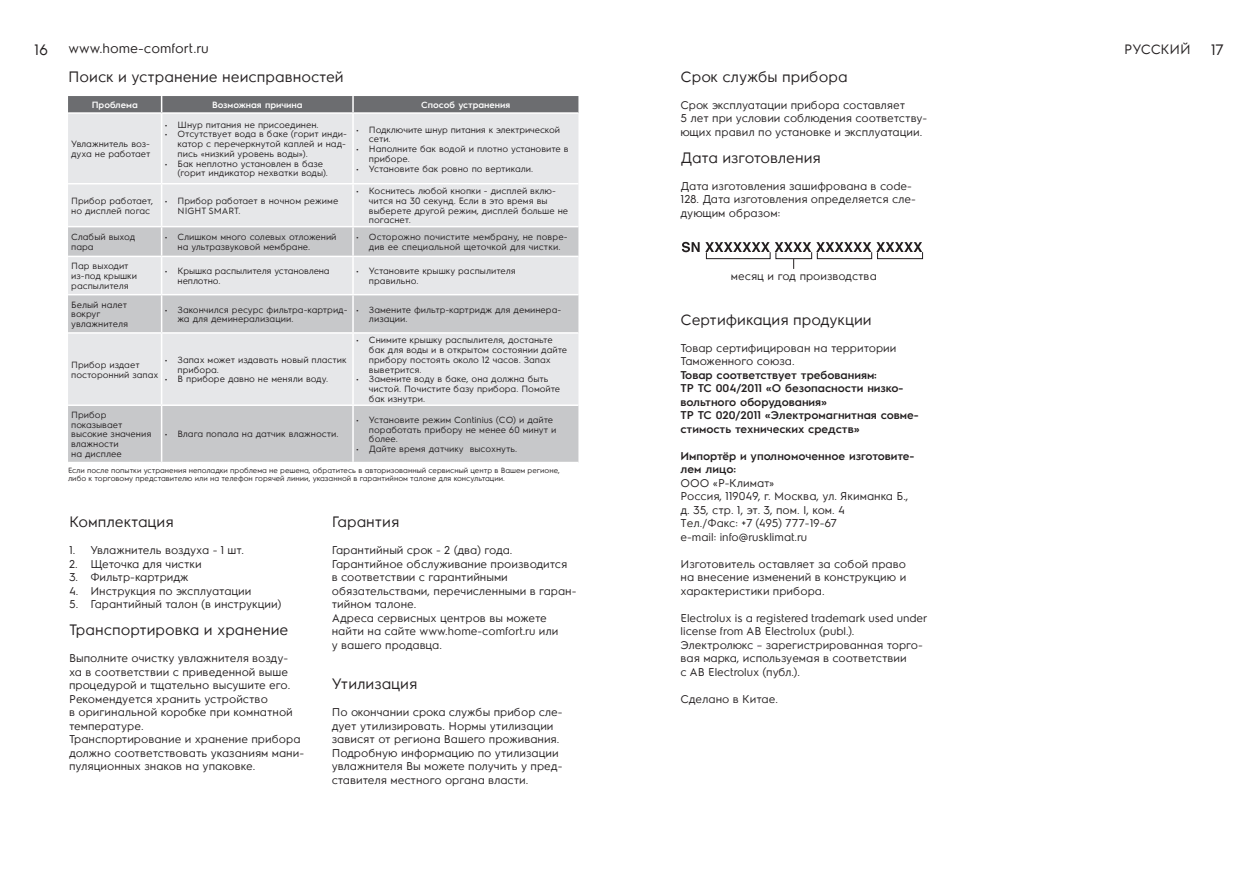
<style>
.page{position:relative;width:1259px;height:893px;background:#fff}
.page>*{position:absolute;margin:0;border:0;box-sizing:border-box;transform-origin:0 0}
.t1{font:15px "Electrolux Sans C";color:#231f20}
.t2{font:13.5px "Electrolux Sans C";color:#231f20}
.t3{font:11.25px/13.5px "Electrolux Sans C";color:#231f20}
.t4{font:600 11.25px/13.5px "Electrolux Sans C";color:#231f20}
.t5{font:9px/9.8px "Electrolux Sans C";color:#231f20}
.t6{font:600 9px "Electrolux Sans C";color:#fff}
.t7{font:7.5px/7.5px "Electrolux Sans C";color:#231f20}
</style>
<div class="page">
<div style="left:68px;top:114px;width:510px;height:112px;background:#e6e7e9"></div>
<div style="left:68px;top:227px;width:510px;height:235px;background:#c7c8ca"></div>
<svg style="left:68px;top:257px;width:510px;height:147px;background:#dedfe1"></svg>
<div style="left:68px;top:96px;width:510px;height:16px;background:#6c6d70"></div>
<hr style="left:161px;top:114px;width:1px;height:69px;background:#fff">
<hr style="left:352px;top:114px;width:2px;height:69px;background:#fff">
<hr style="left:68px;top:183px;width:94px;height:1px;background:#fff">
<hr style="left:162px;top:183px;width:191px;height:1px;background:#fff">
<hr style="left:161px;top:184px;width:1px;height:42px;background:#fff">
<hr style="left:353px;top:183px;width:225px;height:1px;background:#fff">
<hr style="left:352px;top:184px;width:2px;height:42px;background:#fff">
<svg style="left:161px;top:227px;width:1px;height:29px"></svg>
<hr style="left:352px;top:227px;width:2px;height:29px;background:#fff">
<hr style="left:68px;top:256px;width:94px;height:1px;background:#fff">
<hr style="left:162px;top:256px;width:191px;height:1px;background:#fff">
<hr style="left:161px;top:257px;width:1px;height:37px;background:#fff">
<hr style="left:353px;top:256px;width:225px;height:1px;background:#fff">
<hr style="left:352px;top:257px;width:2px;height:37px;background:#fff">
<hr style="left:68px;top:294px;width:94px;height:1px;background:#fff">
<hr style="left:162px;top:294px;width:191px;height:1px;background:#fff">
<hr style="left:161px;top:295px;width:1px;height:37px;background:#fff">
<hr style="left:353px;top:294px;width:225px;height:1px;background:#fff">
<hr style="left:352px;top:295px;width:2px;height:37px;background:#fff">
<hr style="left:68px;top:332px;width:94px;height:2px;background:#fff">
<hr style="left:162px;top:332px;width:191px;height:2px;background:#fff">
<hr style="left:161px;top:334px;width:1px;height:70px;background:#fff">
<hr style="left:353px;top:332px;width:225px;height:2px;background:#fff">
<hr style="left:352px;top:334px;width:2px;height:70px;background:#fff">
<hr style="left:68px;top:404px;width:94px;height:2px;background:#fff">
<hr style="left:162px;top:404px;width:191px;height:2px;background:#fff">
<hr style="left:161px;top:406px;width:1px;height:56px;background:#fff">
<hr style="left:353px;top:404px;width:225px;height:2px;background:#fff">
<hr style="left:352px;top:406px;width:2px;height:56px;background:#fff">
<div style="left:706px;top:252px;width:64px;height:7px;border:1px solid #231f20"></div>
<div style="left:775px;top:252px;width:37px;height:7px;border:1px solid #231f20"></div>
<div style="left:817px;top:252px;width:55px;height:7px;border:1px solid #231f20"></div>
<div style="left:877px;top:252px;width:46px;height:7px;border:1px solid #231f20"></div>
<svg style="left:682px;top:242px;width:240px;height:10px"></svg>
<h1 class="t1" style="left:34px;top:39px;width:16px">16</h1>
<p class="t2" style="left:69px;top:38px;width:142px">www.home-comfort.ru</p>
<p class="t2" style="left:1124px;top:40px;width:68px">РУССКИЙ</p>
<h1 class="t1" style="left:1211px;top:39px;width:15px">17</h1>
<h1 class="t1" style="left:68px;top:66px;width:277px">Поиск и устранение неисправностей</h1>
<p class="t6" style="left:92px;top:99px;width:48px">Проблема</p>
<p class="t6" style="left:212px;top:99px;width:92px">Возможная причина</p>
<p class="t6" style="left:421px;top:99px;width:90px">Способ устранения</p>
<p class="t5" style="left:71px;top:139px;width:81px">Увлажнитель воз&shy;духа не работает</p>
<h1 class="t1" style="left:680px;top:66px;width:169px">Срок службы прибора</h1>
<p class="t3" style="left:680px;top:97px;width:248px">Срок эксплуатации прибора составляет<br>5 лет при условии соблюдения соответству&shy;ющих правил по установке и эксплуатации.</p>
<h1 class="t1" style="left:680px;top:147px;width:142px">Дата изготовления</h1>
<p class="t3" style="left:680px;top:178px;width:237px">Дата изготовления зашифрована в code-<br>128. Дата изготовления определяется сле&shy;дующим образом:</p>
<p class="t5" style="left:165px;top:119px;width:155px">• Шнур питания не присоединен.</p>
<p class="t5" style="left:178px;top:129px;width:171px;text-align:justify;text-indent:-13px">• Отсутствует вода в баке (горит инди&shy;катор с перечеркнутой каплей и над&shy;пись «низкий уровень воды»).</p>
<p class="t5" style="left:178px;top:158px;width:152px;text-indent:-13px">• Бак неплотно установлен в базе (горит индикатор нехватки воды).</p>
<p class="t5" style="left:369px;top:124px;width:192px;text-indent:-13px">• Подключите шнур питания к электрической сети.</p>
<p class="t5" style="left:369px;top:143px;width:201px;text-indent:-13px">• Наполните бак водой и плотно установите в приборе.</p>
<p class="t5" style="left:356px;top:163px;width:178px">• Установите бак ровно по вертикали.</p>
<p class="t5" style="left:71px;top:195px;width:84px">Прибор работает, но дисплей погас</p>
<p class="t5" style="left:178px;top:195px;width:162px;text-indent:-13px">• Прибор работает в ночном режиме<br>NIGHT SMART.</p>
<p class="t5" style="left:369px;top:186px;width:201px;text-indent:-13px">• Коснитесь любой кнопки - дисплей вклю&shy;чится на 30 секунд. Если в это время вы выберете другой режим, дисплей больше не погаснет.</p>
<p class="t5" style="left:71px;top:232px;width:65px">Слабый выход пара</p>
<p class="t5" style="left:178px;top:232px;width:160px;text-indent:-13px">• Слишком много солевых отложений на ультразвуковой мембране.</p>
<p class="t5" style="left:369px;top:232px;width:200px;text-indent:-13px">• Осторожно почистите мембрану, не повре&shy;див ее специальной щеточкой для чистки.</p>
<p class="t5" style="left:71px;top:261px;width:67px">Пар выходит из-под крышки распылителя</p>
<p class="t5" style="left:178px;top:266px;width:154px;text-indent:-13px">• Крышка распылителя установлена неплотно.</p>
<p class="t5" style="left:369px;top:266px;width:148px;text-indent:-13px">• Установите крышку распылителя правильно.</p>
<p class="t5" style="left:71px;top:299px;width:58px">Белый налет вокруг увлажнителя</p>
<p class="t5" style="left:178px;top:304px;width:171px;text-indent:-13px">• Закончился ресурс фильтра-картрид&shy;жа для деминерализации.</p>
<p class="t5" style="left:369px;top:304px;width:194px;text-indent:-13px">• Замените фильтр-картридж для деминера&shy;лизации.</p>
<p class="t5" style="left:71px;top:359px;width:89px">Прибор издает посторонний запах</p>
<p class="t5" style="left:178px;top:354px;width:171px;text-indent:-13px">• Запах может издавать новый пластик прибора.</p>
<p class="t5" style="left:165px;top:374px;width:165px">• В приборе давно не меняли воду.</p>
<p class="t3" style="left:731px;top:269px;width:147px">месяц и год производства</p>
<h1 class="t1" style="left:680px;top:309px;width:193px">Сертификация продукции</h1>
<p class="t3" style="left:680px;top:340px;width:217px">Товар сертифицирован на территории<br>Таможенного союза.</p>
<p class="t4" style="left:680px;top:367px;width:240px">Товар соответствует требованиям:<br>ТР ТС 004/2011 «О безопасности низко&shy;вольтного оборудования»<br>ТР ТС 020/2011 «Электромагнитная совме&shy;стимость технических средств»</p>
<p class="t4" style="left:680px;top:448px;width:235px">Импортёр и уполномоченное изготовите&shy;лем лицо:</p>
<p class="t3" style="left:680px;top:475px;width:229px">ООО «Р-Климат»<br>Россия, 119049, г. Москва, ул. Якиманка Б., д. 35, стр. 1, эт. 3, пом. I, ком. 4<br>Тел./Факс: +7 (495) 777-19-67<br>e-mail: info@rusklimat.ru</p>
<p class="t3" style="left:680px;top:556px;width:227px;text-align:justify">Изготовитель оставляет за собой право на внесение изменений в конструкцию и характеристики прибора.</p>
<p class="t3" style="left:680px;top:610px;width:248px">Electrolux is a registered trademark used under license from AB Electrolux (publ.).<br>Электролюкс – зарегистрированная торго&shy;вая марка, используемая в соответствии<br>с AB Electrolux (публ.).</p>
<p class="t3" style="left:680px;top:691px;width:99px">Сделано в Китае.</p>
<p class="t5" style="left:369px;top:335px;width:200px;text-indent:-13px">• Снимите крышку распылителя, достаньте бак для воды и в открытом состоянии дайте прибору постоять около 12 часов. Запах выветрится.</p>
<p class="t5" style="left:369px;top:374px;width:193px;text-indent:-13px">• Замените воду в баке, она должна быть чистой. Почистите базу прибора. Помойте бак изнутри.</p>
<p class="t5" style="left:71px;top:409px;width:82px">Прибор показывает высокие значения влажности<br>на дисплее</p>
<p class="t5" style="left:369px;top:414px;width:189px;text-indent:-13px">• Установите режим Continius (CO) и дайте поработать прибору не менее 60 минут и более.</p>
<p class="t5" style="left:356px;top:443px;width:163px">• Дайте время датчику высохнуть.</p>
<p class="t7" style="left:68px;top:466px;width:493px">Если после попытки устранения неполадки проблема не решена, обратитесь в авторизованный сервисный центр в Вашем регионе, либо к торговому представителю или на телефон горячей линии, указанной в гарантийном талоне для консультации.</p>
<h1 class="t1" style="left:69px;top:511px;width:106px">Комплектация</h1>
<p class="t3" style="left:69px;top:543px;width:176px">1. Увлажнитель воздуха - 1 шт.</p>
<p class="t3" style="left:69px;top:556px;width:134px">2. Щеточка для чистки</p>
<p class="t3" style="left:69px;top:570px;width:121px">3. Фильтр-картридж</p>
<p class="t3" style="left:69px;top:583px;width:184px">4. Инструкция по эксплуатации</p>
<p class="t3" style="left:69px;top:597px;width:214px">5. Гарантийный талон (в инструкции)</p>
<h1 class="t1" style="left:69px;top:619px;width:221px">Транспортировка и хранение</h1>
<p class="t3" style="left:69px;top:651px;width:236px">Выполните очистку увлажнителя возду-<br>ха в соответствии с приведенной выше процедурой и тщательно высушите его.<br>Рекомендуется хранить устройство<br>в оригинальной коробке при комнатной температуре.<br>Транспортирование и хранение прибора должно соответствовать указаниям мани&shy;пуляционных знаков на упаковке.</p>
<p class="t5" style="left:165px;top:429px;width:175px">• Влага попала на датчик влажности.</p>
<h1 class="t1" style="left:332px;top:511px;width:69px">Гарантия</h1>
<p class="t3" style="left:332px;top:543px;width:246px">Гарантийный срок - 2 (два) года.<br>Гарантийное обслуживание производится<br>в соответствии с гарантийными обязательствами, перечисленными в гаран&shy;тийном талоне.<br>Адреса сервисных центров вы можете найти на сайте www.home-comfort.ru или<br>у вашего продавца.</p>
<h1 class="t1" style="left:332px;top:673px;width:87px">Утилизация</h1>
<p class="t3" style="left:332px;top:705px;width:232px">По окончании срока службы прибор сле&shy;дует утилизировать. Нормы утилизации зависят от региона Вашего проживания.<br>Подробную информацию по утилизации увлажнителя Вы можете получить у пред&shy;ставителя местного органа власти.</p>
</div>
